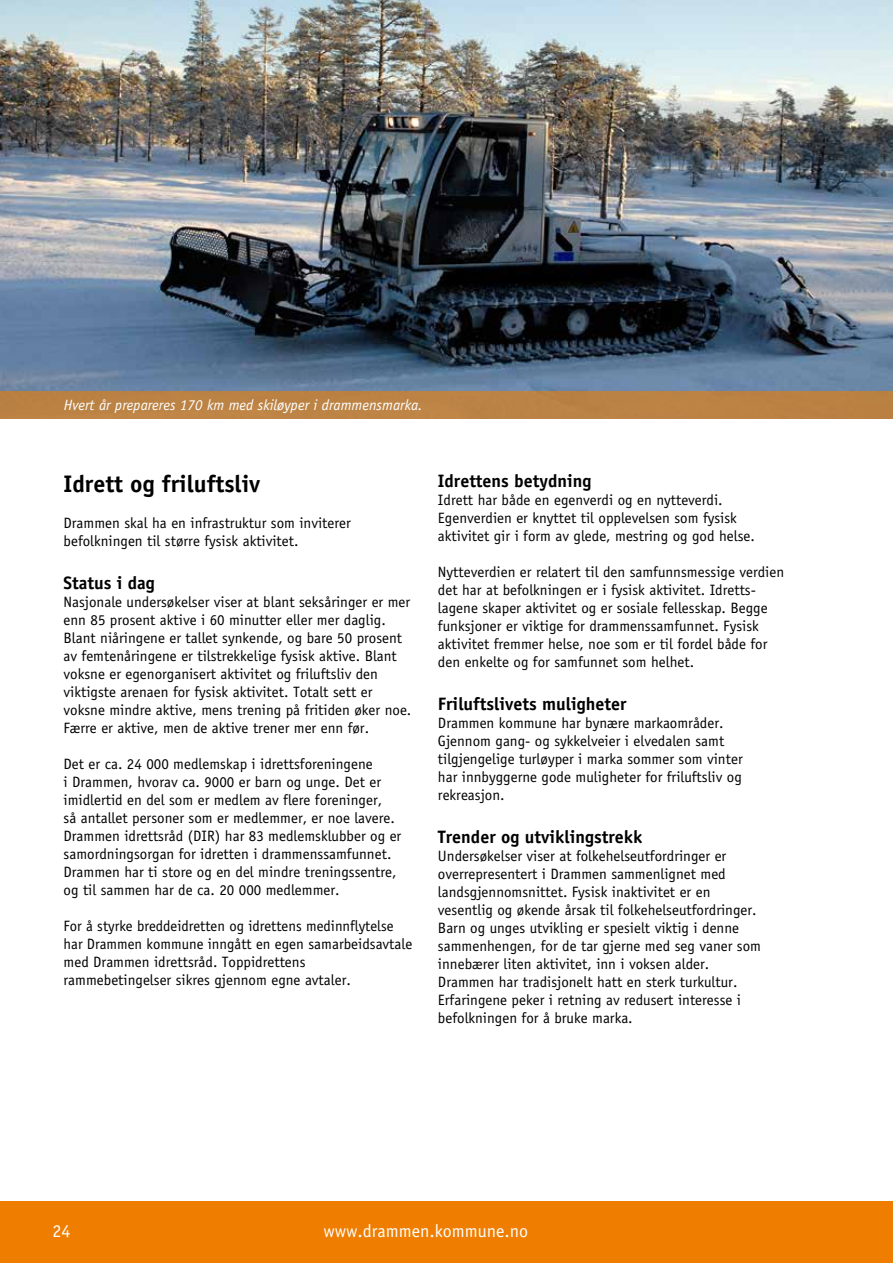
<style>
.page{position:relative;width:893px;height:1263px;background:#fff}
.page>*{position:absolute;margin:0;border:0;box-sizing:border-box;transform-origin:0 0}
.t1{font:700 24px "Officina Sans";color:#000}
.t2{font:700 18px "Officina Sans";color:#000}
.t3{font:18px "Officina Sans";color:#fff}
.t4{font:15px/18px "Officina Sans";color:#000}
.t5{font:italic 15px "Officina Sans";color:#fff}
</style>
<div class="page">
<div style="left:0;top:1202px;width:893px;height:61px;background:#ef7d00"></div>
<img style="left:0;top:0;width:893px;height:392px">
<div style="left:0;top:392px;width:893px;height:26px;background:#bb8344"></div>
<p class="t5" style="left:64px;top:396px;width:360px">Hvert år prepareres 170 km med skiløyper i drammensmarka.</p>
<h1 class="t1" style="left:64px;top:469px;width:198px">Idrett og friluftsliv</h1>
<p class="t4" style="left:64px;top:514px;width:289px">Drammen skal ha en infrastruktur som inviterer befolkningen til større fysisk aktivitet.</p>
<p class="t2" style="left:64px;top:572px;width:93px">Status i dag</p>
<p class="t4" style="left:64px;top:593px;width:349px">Nasjonale undersøkelser viser at blant seksåringer er mer enn 85 prosent aktive i 60 minutter eller mer daglig.<br>Blant niåringene er tallet synkende, og bare 50 prosent av femtenåringene er tilstrekkelige fysisk aktive. Blant voksne er egenorganisert aktivitet og friluftsliv den viktigste arenaen for fysisk aktivitet. Totalt sett er voksne mindre aktive, mens trening på fritiden øker noe.<br>Færre er aktive, men de aktive trener mer enn før.</p>
<p class="t4" style="left:64px;top:755px;width:339px">Det er ca. 24 000 medlemskap i idrettsforeningene<br>i Drammen, hvorav ca. 9000 er barn og unge. Det er imidlertid en del som er medlem av flere foreninger,<br>så antallet personer som er medlemmer, er noe lavere.<br>Drammen idrettsråd (DIR) har 83 medlemsklubber og er samordningsorgan for idretten i drammenssamfunnet.<br>Drammen har ti store og en del mindre treningssentre, og til sammen har de ca. 20 000 medlemmer.</p>
<p class="t4" style="left:64px;top:917px;width:350px">For å styrke breddeidretten og idrettens medinnflytelse har Drammen kommune inngått en egen samarbeidsavtale med Drammen idrettsråd. Toppidrettens rammebetingelser sikres gjennom egne avtaler.</p>
<p class="t2" style="left:438px;top:470px;width:155px">Idrettens betydning</p>
<p class="t4" style="left:438px;top:491px;width:318px">Idrett har både en egenverdi og en nytteverdi.<br>Egenverdien er knyttet til opplevelsen som fysisk aktivitet gir i form av glede, mestring og god helse.</p>
<p class="t4" style="left:438px;top:563px;width:348px">Nytteverdien er relatert til den samfunnsmessige verdien det har at befolkningen er i fysisk aktivitet. Idretts&shy;lagene skaper aktivitet og er sosiale fellesskap. Begge funksjoner er viktige for drammenssamfunnet. Fysisk aktivitet fremmer helse, noe som er til fordel både for den enkelte og for samfunnet som helhet.</p>
<p class="t2" style="left:438px;top:693px;width:190px">Friluftslivets muligheter</p>
<p class="t4" style="left:438px;top:714px;width:306px">Drammen kommune har bynære markaområder.<br>Gjennom gang- og sykkelveier i elvedalen samt tilgjengelige turløyper i marka sommer som vinter har innbyggerne gode muligheter for friluftsliv og rekreasjon.</p>
<p class="t2" style="left:438px;top:826px;width:206px">Trender og utviklingstrekk</p>
<p class="t4" style="left:438px;top:847px;width:325px">Undersøkelser viser at folkehelseutfordringer er overrepresentert i Drammen sammenlignet med landsgjennomsnittet. Fysisk inaktivitet er en vesentlig og økende årsak til folkehelseutfordringer.<br>Barn og unges utvikling er spesielt viktig i denne sammenhengen, for de tar gjerne med seg vaner som innebærer liten aktivitet, inn i voksen alder.<br>Drammen har tradisjonelt hatt en sterk turkultur.<br>Erfaringene peker i retning av redusert interesse i befolkningen for å bruke marka.</p>
<p class="t3" style="left:53px;top:1220px;width:19px">24</p>
<p class="t3" style="left:323px;top:1220px;width:206px">www.drammen.kommune.no</p>
</div>
